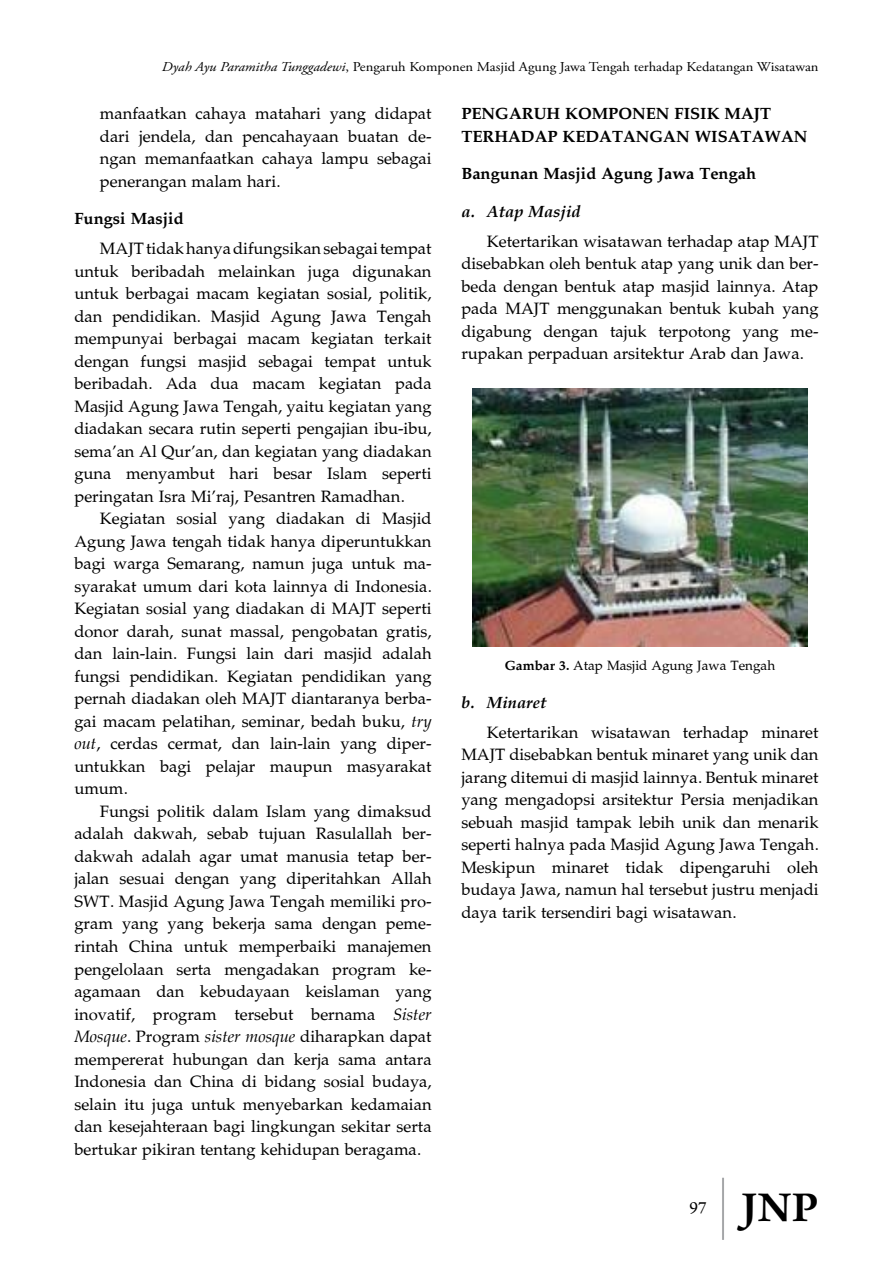
<style>
.page{position:relative;width:893px;height:1263px;background:#fff}
.page>*{position:absolute;margin:0;border:0;box-sizing:border-box;transform-origin:0 0}
.t1{font:600 45px "Arno Pro";color:#000}
.t2{font:18px "Arno Pro";color:#000}
.t3{font:16.5px/22.5px "Palm Springs Plain";color:#000;text-align:justify}
.t4{font:700 16.5px "Palm Springs";color:#000}
.t5{font:italic 700 16.5px "Palm Springs";color:#000}
.t6{font:13.5px "Adobe Garamond Pro";color:#000;scale:1.08 1}
.t7{font:13.5px "Palm Springs Plain";color:#000}
.s1{font-style:italic}
.s2{font-family:"Palm Springs"}
.s3{font-family:"Palm Springs";font-weight:700}
.s4{font-weight:400;font-size:60.9px;color:#808285}
</style>
<div class="page">
<img style="left:473px;top:388px;width:334px;height:258px">
<p class="t6" style="left:162px;top:58px;width:609px"><span class="s1">Dyah Ayu Paramitha Tunggadewi</span>, Pengaruh Komponen Masjid Agung Jawa Tengah terhadap Kedatangan Wisatawan</p>
<p class="t3" style="left:100px;top:103px;width:333px">manfaatkan cahaya matahari yang didapat dari jendela, dan pencahayaan buatan de&shy;ngan memanfaatkan cahaya lampu sebagai penerangan malam hari.</p>
<p class="t4" style="left:74px;top:209px;width:111px">FUNGSI MASJID</p>
<p class="t3" style="left:74px;top:238px;width:359px;text-indent:26px">MAJT tidak hanya difungsikan sebagai tempat untuk beribadah melainkan juga digunakan untuk berbagai macam kegiatan sosial, politik, dan pendidikan. Masjid Agung Jawa Tengah mempunyai berbagai macam kegiatan terkait dengan fungsi masjid sebagai tempat untuk beribadah. Ada dua macam kegiatan pada Masjid Agung Jawa Tengah, yaitu kegiatan yang diadakan secara rutin seperti pengajian ibu-ibu, sema’an Al Qur’an, dan kegiatan yang diadakan guna menyambut hari besar Islam seperti peringatan Isra Mi’raj, Pesantren Ramadhan.</p>
<p class="t3" style="left:74px;top:508px;width:359px;text-indent:26px">Kegiatan sosial yang diadakan di Masjid Agung Jawa tengah tidak hanya diperuntukkan bagi warga Semarang, namun juga untuk ma&shy;syarakat umum dari kota lainnya di Indonesia.<br>Kegiatan sosial yang diadakan di MAJT seperti donor darah, sunat massal, pengobatan gratis, dan lain-lain. Fungsi lain dari masjid adalah fungsi pendidikan. Kegiatan pendidikan yang pernah diadakan oleh MAJT diantaranya berba&shy;gai macam pelatihan, seminar, bedah buku, <span class="s2">try out</span>, cerdas cermat, dan lain-lain yang diper&shy;untukkan bagi pelajar maupun masyarakat umum.</p>
<p class="t3" style="left:74px;top:800px;width:359px;text-indent:26px">Fungsi politik dalam Islam yang dimaksud adalah dakwah, sebab tujuan Rasulallah ber&shy;dakwah adalah agar umat manusia tetap ber&shy;jalan sesuai dengan yang diperitahkan Allah SWT. Masjid Agung Jawa Tengah memiliki pro&shy;gram yang yang bekerja sama dengan peme&shy;rintah China untuk memperbaiki manajemen pengelolaan serta mengadakan program ke&shy;agamaan dan kebudayaan keislaman yang inovatif, program tersebut bernama <span class="s2">Sister Mosque</span>. Program <span class="s2">sister mosque</span> diharapkan dapat mempererat hubungan dan kerja sama antara Indonesia dan China di bidang sosial budaya, selain itu juga untuk menyebarkan kedamaian dan kesejahteraan bagi lingkungan sekitar serta bertukar pikiran tentang kehidupan beragama.</p>
<p class="t4" style="left:461px;top:104px;width:24px">PENGAR</p>
<p class="t4" style="left:534px;top:104px;width:112px">UH KOMPONEN</p>
<p class="t4" style="left:675px;top:104px;width:10px">FISIK</p>
<p class="t4" style="left:724px;top:104px;width:48px">MAJT</p>
<p class="t4" style="left:461px;top:127px;width:13px">TERHADAP</p>
<p class="t4" style="left:562px;top:127px;width:27px">KEDATANGAN</p>
<p class="t4" style="left:695px;top:127px;width:30px">WISATAWAN</p>
<p class="t4" style="left:461px;top:164px;width:296px">BANGUNAN MASJID AGUNG JAWA TENGAH</p>
<p class="t5" style="left:461px;top:202px;width:121px">a. Atap Masjid</p>
<p class="t3" style="left:461px;top:230px;width:359px;text-indent:26px">Ketertarikan wisatawan terhadap atap MAJT disebabkan oleh bentuk atap yang unik dan ber&shy;beda dengan bentuk atap masjid lainnya. Atap pada MAJT menggunakan bentuk kubah yang digabung dengan tajuk terpotong yang me&shy;rupakan perpaduan arsitektur Arab dan Jawa.</p>
<p class="t7" style="left:505px;top:658px;width:272px"><span class="s3">GAMBAR 3.</span> Atap Masjid Agung Jawa Tengah</p>
<p class="t5" style="left:461px;top:692px;width:87px">b. Minaret</p>
<p class="t3" style="left:461px;top:721px;width:359px;text-indent:26px">Ketertarikan wisatawan terhadap minaret MAJT disebabkan bentuk minaret yang unik dan jarang ditemui di masjid lainnya. Bentuk minaret yang mengadopsi arsitektur Persia menjadikan sebuah masjid tampak lebih unik dan menarik seperti halnya pada Masjid Agung Jawa Tengah.<br>Meskipun minaret tidak dipengaruhi oleh budaya Jawa, namun hal tersebut justru menjadi daya tarik tersendiri bagi wisatawan.</p>
<p class="t2" style="left:690px;top:1197px;width:19px">97</p>
<h1 class="t1" style="left:720px;top:1181px;width:100px"><span class="s4">|</span> JNP</h1>
</div>
